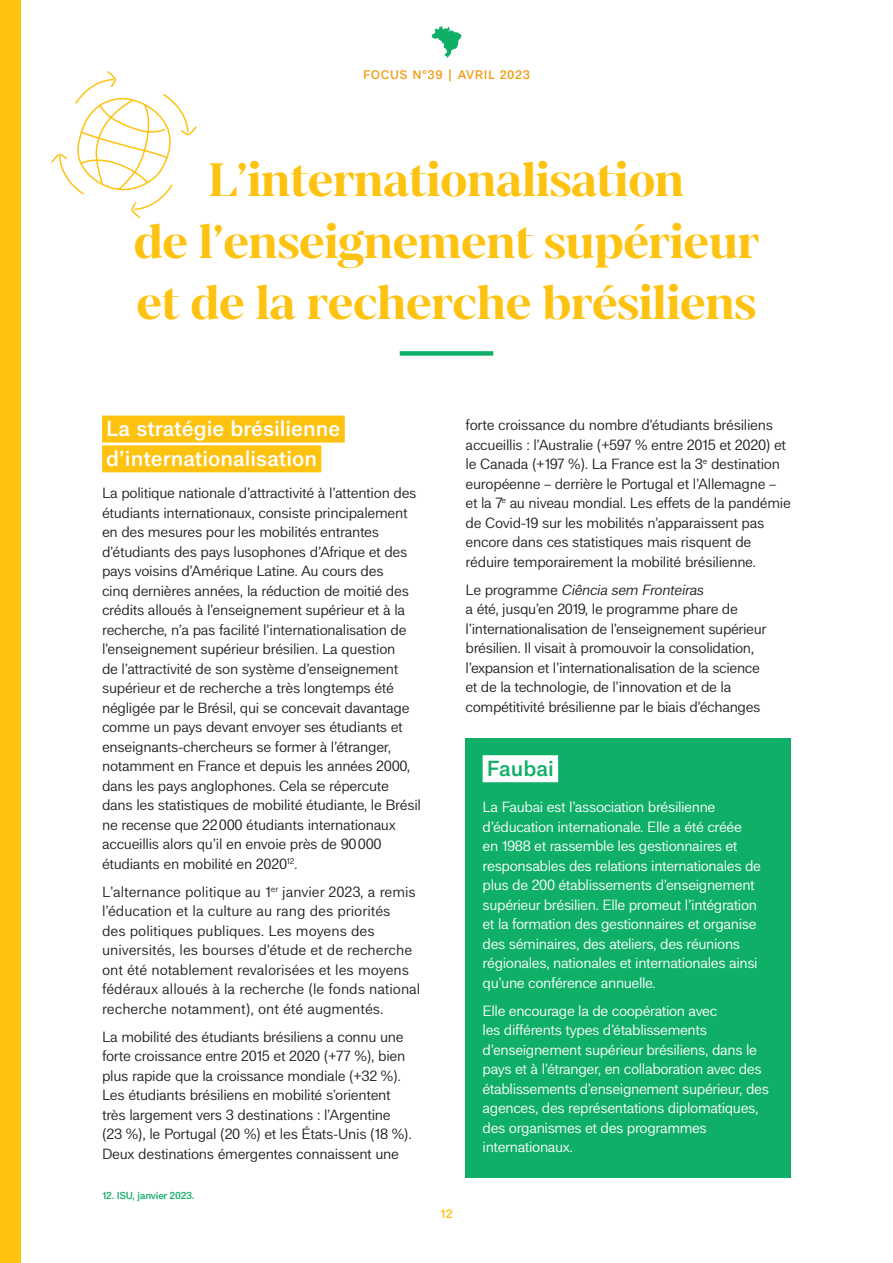
<style>
.page{position:relative;width:893px;height:1263px;background:#fff}
.page>*{position:absolute;margin:0;border:0;box-sizing:border-box;transform-origin:0 0}
.t1{font:700 45px/61.5px "CAMPUS FRANCE SERIF BETA 1";letter-spacing:-.025em;color:#fec210;text-align:center}
.t2{font:600 21px/29.7px "CAMPUS FRANCE SANS BETA 1";color:#fff}
.t3{font:600 21px "CAMPUS FRANCE SANS BETA 1";color:#10af67}
.t4{font:14.25px/19.5px "CAMPUS FRANCE SANS BETA 1";letter-spacing:-.02em;color:#231f20}
.t5{font:14.25px/19.5px "CAMPUS FRANCE SANS BETA 1";letter-spacing:-.025em;color:#fff}
.t6{font:14.25px/19.5px "CAMPUS FRANCE SANS BETA 1";color:#231f20}
.t7{font:600 12px "CAMPUS FRANCE SANS BETA 1";letter-spacing:.05em;color:#f09f19}
.t8{font:600 12px "CAMPUS FRANCE SANS BETA 1";color:#fec210}
.t9{font:600 9.75px "CAMPUS FRANCE SANS BETA 1";letter-spacing:-.02em;color:#10af67}
.s1{font-style:italic}
</style>
<div class="page">
<div style="left:0;top:0;width:21px;height:1263px;background:#fec210"></div>
<svg style="left:432px;top:26px;width:29px;height:32px"></svg>
<div style="left:400px;top:351px;width:93px;height:5px;background:#10af67"></div>
<div style="left:102px;top:416px;width:243px;height:27px;background:#fec210"></div>
<div style="left:102px;top:445px;width:219px;height:27px;background:#fec210"></div>
<svg style="left:51px;top:71px;width:146px;height:147px"></svg>
<div style="left:466px;top:738px;width:325px;height:440px;background:#10af67"></div>
<div style="left:483px;top:755px;width:75px;height:27px;background:#fff"></div>
<p class="t7" style="left:363px;top:66px;width:168px">FOCUS N°39 | AVRIL 2023</p>
<h1 class="t1" style="left:133px;top:151px;width:628px">L’internationalisation<br>de l’enseignement supérieur et de la recherche brésiliens</h1>
<h2 class="t2" style="left:106px;top:413px;width:236px">La stratégie brésilienne d’internationalisation</h2>
<p class="t4" style="left:102px;top:482px;width:320px">La politique nationale d’attractivité à l’attention des étudiants internationaux, consiste principalement en des mesures pour les mobilités entrantes d’étudiants des pays lusophones d’Afrique et des pays voisins d’Amérique Latine. Au cours des<br>cinq dernières années, la réduction de moitié des crédits alloués à l’enseignement supérieur et à la recherche, n’a pas facilité l’internationalisation de l’enseignement supérieur brésilien. La question<br>de l’attractivité de son système d’enseignement supérieur et de recherche a très longtemps été négligée par le Brésil, qui se concevait davantage comme un pays devant envoyer ses étudiants et enseignants-chercheurs se former à l’étranger, notamment en France et depuis les années 2000, dans les pays anglophones. Cela se répercute dans les statistiques de mobilité étudiante, le Brésil ne recense que 22 000 étudiants internationaux accueillis alors qu’il en envoie près de 90 000 étudiants en mobilité en 2020<sup>12</sup>.</p>
<p class="t6" style="left:102px;top:881px;width:320px">L’alternance politique au 1<sup>er</sup> janvier 2023, a remis l’éducation et la culture au rang des priorités<br>des politiques publiques. Les moyens des universités, les bourses d’étude et de recherche ont été notablement revalorisées et les moyens fédéraux alloués à la recherche (le fonds national recherche notamment), ont été augmentés.</p>
<p class="t4" style="left:102px;top:1026px;width:311px">La mobilité des étudiants brésiliens a connu une forte croissance entre 2015 et 2020 (+77 %), bien plus rapide que la croissance mondiale (+32 %).<br>Les étudiants brésiliens en mobilité s’orientent très largement vers 3 destinations : l’Argentine (23 %), le Portugal (20 %) et les États-Unis (18 %).<br>Deux destinations émergentes connaissent une</p>
<p class="t9" style="left:102px;top:1188px;width:94px">12. ISU, janvier 2023.</p>
<p class="t4" style="left:466px;top:414px;width:327px">forte croissance du nombre d’étudiants brésiliens accueillis : l’Australie (+597 % entre 2015 et 2020) et le Canada (+197 %). La France est la 3<sup>e</sup> destination européenne – derrière le Portugal et l’Allemagne – et la 7<sup>e</sup> au niveau mondial. Les effets de la pandémie de Covid-19 sur les mobilités n’apparaissent pas encore dans ces statistiques mais risquent de réduire temporairement la mobilité brésilienne.</p>
<p class="t4" style="left:466px;top:579px;width:302px">Le p ro g ra m m e <span class="s1">Ciência sem Fronteiras<br></span>a été, jusqu’en 2019, le programme phare de l’internationalisation de l’enseignement supérieur brésilien. Il visait à promouvoir la consolidation, l’expansion et l’internationalisation de la science et de la technologie, de l’innovation et de la compétitivité brésilienne par le biais d’échanges</p>
<h2 class="t3" style="left:487px;top:753px;width:68px">Faubai</h2>
<p class="t5" style="left:483px;top:797px;width:280px">La Faubai est l’association brésilienne d’éducation internationale. Elle a été créée en 1988 et rassemble les gestionnaires et responsables des relations internationales de plus de 200 établissements d’enseignement supérieur brésilien. Elle promeut l’intégration et la formation des gestionnaires et organise des séminaires, des ateliers, des réunions régionales, nationales et internationales ainsi qu’une conférence annuelle.</p>
<p class="t5" style="left:483px;top:1000px;width:288px">Elle encourage la de coopération avec<br>les différents types d’établissements d’enseignement supérieur brésiliens, dans le pays et à l’étranger, en collaboration avec des établissements d’enseignement supérieur, des agences, des représentations diplomatiques, des organismes et des programmes internationaux.</p>
<p class="t8" style="left:440px;top:1205px;width:14px">12</p>
</div>
